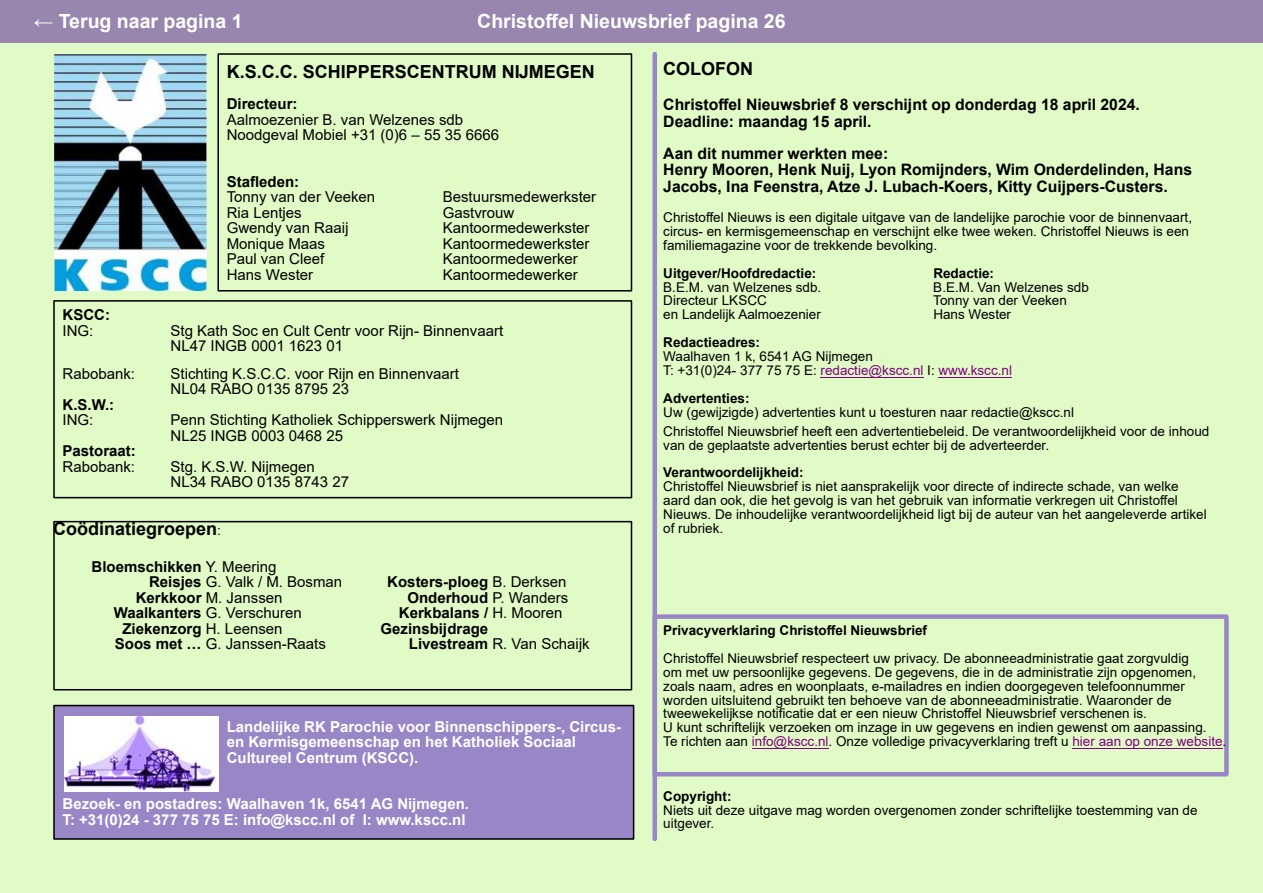
<style>
.page{position:relative;width:1263px;height:893px;background:#e1fbc7}
.page>*{position:absolute;margin:0;border:0;box-sizing:border-box;transform-origin:0 0}
.t1{font:700 19.5px "Arial";color:#fff}
.t2{font:700 18px "Arial";color:#000}
.t3{font:700 15.75px/16.2px "Arial";color:#000}
.t4{font:15px/15.5px "Arial";color:#000}
.t5{font:700 15px/15.5px "Arial";color:#fff}
.t6{font:700 15px "Arial";color:#000}
.t7{font:13.5px/14px "Arial";color:#000}
.t8{font:700 13.5px "Arial";color:#000}
.s1{font-weight:400;font-size:13.5px}
.s2{font-weight:400}
.s3{font-weight:700}
.s4{color:#800080}
</style>
<div class="page">
<div style="left:0;top:0;width:1263px;height:43px;background:#9886af"></div>
<div style="left:53px;top:705px;width:581px;height:135px;background:#9886c7;border:2px solid #000"></div>
<img style="left:64px;top:716px;width:154px;height:76px">
<img style="left:54px;top:54px;width:152px;height:237px">
<div style="left:217px;top:53px;width:415px;height:239px;border:2px solid #000"></div>
<div style="left:53px;top:300px;width:579px;height:198px;border:2px solid #000"></div>
<div style="left:53px;top:521px;width:579px;height:169px;border:2px solid #000"></div>
<hr style="left:820px;top:377px;width:103px;height:1px;background:#800080">
<hr style="left:938px;top:377px;width:74px;height:1px;background:#800080">
<div style="left:652px;top:614px;width:577px;height:162px;border:4px solid #9886c7"></div>
<hr style="left:752px;top:748px;width:76px;height:1px;background:#800080">
<hr style="left:1072px;top:748px;width:150px;height:1px;background:#800080">
<div style="left:652px;top:54px;width:5px;height:785px;background:#9886c7"></div>
<h1 class="t1" style="left:34px;top:8px;width:210px">← Terug naar pagina 1</h1>
<h1 class="t1" style="left:477px;top:8px;width:310px">Christo昀昀el Nieuwsbrief pagina 26</h1>
<h2 class="t2" style="left:227px;top:59px;width:370px">K.S.C.C. SCHIPPERSCENTRUM NĲMEGEN</h2>
<p class="t6" style="left:227px;top:93px;width:72px">Directeur:</p>
<p class="t4" style="left:227px;top:112px;width:274px">Aalmoezenier B. van Welzenes sdb<br>Noodgeval Mobiel +31 (0)6 – 55 35 6666</p>
<p class="t6" style="left:227px;top:171px;width:74px">Sta昀氀eden:</p>
<p class="t4" style="left:227px;top:189px;width:150px">Tonny van der Veeken</p>
<p class="t4" style="left:443px;top:189px;width:155px">Bestuursmedewerkster</p>
<p class="t4" style="left:227px;top:204px;width:77px">Ria Lentjes</p>
<p class="t4" style="left:443px;top:204px;width:73px">Gastvrouw</p>
<p class="t4" style="left:227px;top:220px;width:123px">Gwendy van Raaĳ</p>
<p class="t4" style="left:443px;top:220px;width:148px">Kantoormedewerkster</p>
<p class="t4" style="left:227px;top:235px;width:100px">Monique Maas</p>
<p class="t4" style="left:443px;top:235px;width:148px">Kantoormedewerkster</p>
<p class="t4" style="left:227px;top:251px;width:99px">Paul van Cleef</p>
<p class="t4" style="left:443px;top:251px;width:137px">Kantoormedewerker</p>
<p class="t4" style="left:227px;top:266px;width:88px">Hans Wester</p>
<p class="t4" style="left:443px;top:266px;width:137px">Kantoormedewerker</p>
<p class="t6" style="left:63px;top:304px;width:49px">KSCC:</p>
<p class="t4" style="left:63px;top:323px;width:32px">ING:</p>
<p class="t4" style="left:171px;top:323px;width:334px">Stg Kath Soc en Cult Centr voor Rĳn- Binnenvaart<br>NL47 INGB 0001 1623 01</p>
<p class="t4" style="left:63px;top:366px;width:74px">Rabobank:</p>
<p class="t4" style="left:171px;top:366px;width:290px">Stichting K.S.C.C. voor Rĳn en Binnenvaart<br>NL04 RABO 0135 8795 23</p>
<p class="t6" style="left:63px;top:394px;width:53px">K.S.W.:</p>
<p class="t4" style="left:63px;top:412px;width:32px">ING:</p>
<p class="t4" style="left:171px;top:412px;width:334px">Penn Stichting Katholiek Schipperswerk Nĳmegen<br>NL25 INGB 0003 0468 25</p>
<p class="t6" style="left:63px;top:441px;width:75px">Pastoraat:</p>
<p class="t4" style="left:63px;top:459px;width:74px">Rabobank:</p>
<p class="t4" style="left:171px;top:459px;width:180px">Stg. K.S.W. Nĳmegen<br>NL34 RABO 0135 8743 27</p>
<h2 class="t2" style="left:53px;top:516px;width:169px">Coödinatiegroepen<span class="s1">:</span></h2>
<p class="t6" style="left:91px;top:556px;width:186px">Bloemschikken <span class="s2">Y. Meering</span></p>
<p class="t4" style="left:149px;top:574px;width:195px"><span class="s3">Reisjes</span> G. Valk / M. Bosman</p>
<p class="t4" style="left:136px;top:590px;width:148px"><span class="s3">Kerkkoor</span> M. Janssen</p>
<p class="t4" style="left:114px;top:605px;width:189px"><span class="s3">Waalkanters</span> G. Verschuren</p>
<p class="t6" style="left:122px;top:618px;width:162px">Ziekenzorg <span class="s2">H. Leensen</span></p>
<p class="t4" style="left:115px;top:636px;width:212px"><span class="s3">Soos met …</span> G. Janssen-Raats</p>
<p class="t6" style="left:387px;top:571px;width:181px">Kosters-ploeg <span class="s2">B. Derksen</span></p>
<p class="t6" style="left:407px;top:587px;width:162px">Onderhoud <span class="s2">P. Wanders</span></p>
<p class="t6" style="left:399px;top:602px;width:165px">Kerkbalans / <span class="s2">H. Mooren</span></p>
<p class="t6" style="left:381px;top:618px;width:109px">Gezinsbĳdrage</p>
<p class="t4" style="left:409px;top:636px;width:182px"><span class="s3">Livestream</span> R. Van Schaĳk</p>
<p class="t5" style="left:227px;top:719px;width:396px">Landelĳke RK Parochie voor Binnenschippers-, Circus&shy;en Kermisgemeenschap en het Katholiek Sociaal<br>Cultureel Centrum (KSCC).</p>
<p class="t5" style="left:63px;top:796px;width:408px">Bezoek- en postadres: Waalhaven 1k, 6541 AG Nĳmegen.<br>T: +31(0)24 - 377 75 75 E: info@kscc.nl of I: www.kscc.nl</p>
<h2 class="t2" style="left:663px;top:56px;width:91px">COLOFON</h2>
<p class="t3" style="left:663px;top:97px;width:478px">Christo昀昀el Nieuwsbrief 8 verschĳnt op donderdag 18 april 2024.<br>Deadline: maandag 15 april.</p>
<p class="t3" style="left:663px;top:146px;width:530px">Aan dit nummer werkten mee:<br>Henry Mooren, Henk Nuĳ, Lyon Romĳnders, Wim Onderdelinden, Hans<br>Jacobs, Ina Feenstra, Atze J. Lubach-Koers, Kitty Cuĳpers-Custers.</p>
<p class="t7" style="left:663px;top:210px;width:530px">Christo昀昀el Nieuws is een digitale uitgave van de landelĳke parochie voor de binnenvaart, circus- en kermisgemeenschap en verschĳnt elke twee weken. Christo昀昀el Nieuws is een familiemagazine voor de trekkende bevolking.</p>
<p class="t8" style="left:663px;top:263px;width:155px">Uitgever/Hoofdredactie:</p>
<p class="t8" style="left:933px;top:263px;width:62px">Redactie:</p>
<p class="t7" style="left:663px;top:280px;width:160px">B.E.M. van Welzenes sdb.</p>
<p class="t7" style="left:933px;top:280px;width:157px">B.E.M. Van Welzenes sdb</p>
<p class="t7" style="left:663px;top:294px;width:105px">Directeur LKSCC</p>
<p class="t7" style="left:933px;top:294px;width:135px">Tonny van der Veeken</p>
<p class="t7" style="left:663px;top:308px;width:159px">en Landelĳk Aalmoezenier</p>
<p class="t7" style="left:933px;top:308px;width:79px">Hans Wester</p>
<p class="t8" style="left:663px;top:333px;width:98px">Redactieadres:</p>
<p class="t7" style="left:663px;top:349px;width:350px">Waalhaven 1 k, 6541 AG Nĳmegen<br>T: +31(0)24- 377 75 75 E: <span class="s4">redactie@kscc.nl</span> I: <span class="s4">www.kscc.nl</span></p>
<p class="t8" style="left:663px;top:389px;width:88px">Advertenties:</p>
<p class="t7" style="left:663px;top:403px;width:548px;line-height:18.6px">Uw (gewĳzigde) advertenties kunt u toesturen naar redactie@kscc.nl<br>Christo昀昀el Nieuwsbrief heeft een advertentiebeleid. De verantwoordelĳkheid voor de inhoud</p>
<p class="t7" style="left:663px;top:438px;width:387px">van de geplaatste advertenties berust echter bĳ de adverteerder.</p>
<p class="t8" style="left:663px;top:463px;width:142px">Verantwoordelĳkheid:</p>
<p class="t7" style="left:663px;top:480px;width:545px">Christo昀昀el Nieuwsbrief is niet aansprakelĳk voor directe of indirecte schade, van welke aard dan ook, die het gevolg is van het gebruik van informatie verkregen uit Christo昀昀el Nieuws. De inhoudelĳke verantwoordelĳkheid ligt bĳ de auteur van het aangeleverde artikel of rubriek.</p>
<p class="t8" style="left:663px;top:620px;width:265px">Privacyverklaring Christo昀昀el Nieuwsbrief</p>
<p class="t7" style="left:663px;top:651px;width:564px">Christo昀昀el Nieuwsbrief respecteert uw privacy. De abonneeadministratie gaat zorgvuldig<br>om met uw persoonlĳke gegevens. De gegevens, die in de administratie zĳn opgenomen, zoals naam, adres en woonplaats, e-mailadres en indien doorgegeven telefoonnummer worden uitsluitend gebruikt ten behoeve van de abonneeadministratie. Waaronder de tweewekelĳkse noti昀椀catie dat er een nieuw Christo昀昀el Nieuwsbrief verschenen is.<br>U kunt schriftelĳk verzoeken om inzage in uw gegevens en indien gewenst om aanpassing.<br>Te richten aan <span class="s4">info@kscc.nl</span>. Onze volledige privacyverklaring treft u <span class="s4">hier aan op onze website</span>.</p>
<p class="t8" style="left:663px;top:786px;width:70px">Copyright:</p>
<p class="t7" style="left:663px;top:803px;width:536px">Niets uit deze uitgave mag worden overgenomen zonder schriftelĳke toestemming van de uitgever.</p>
</div>
